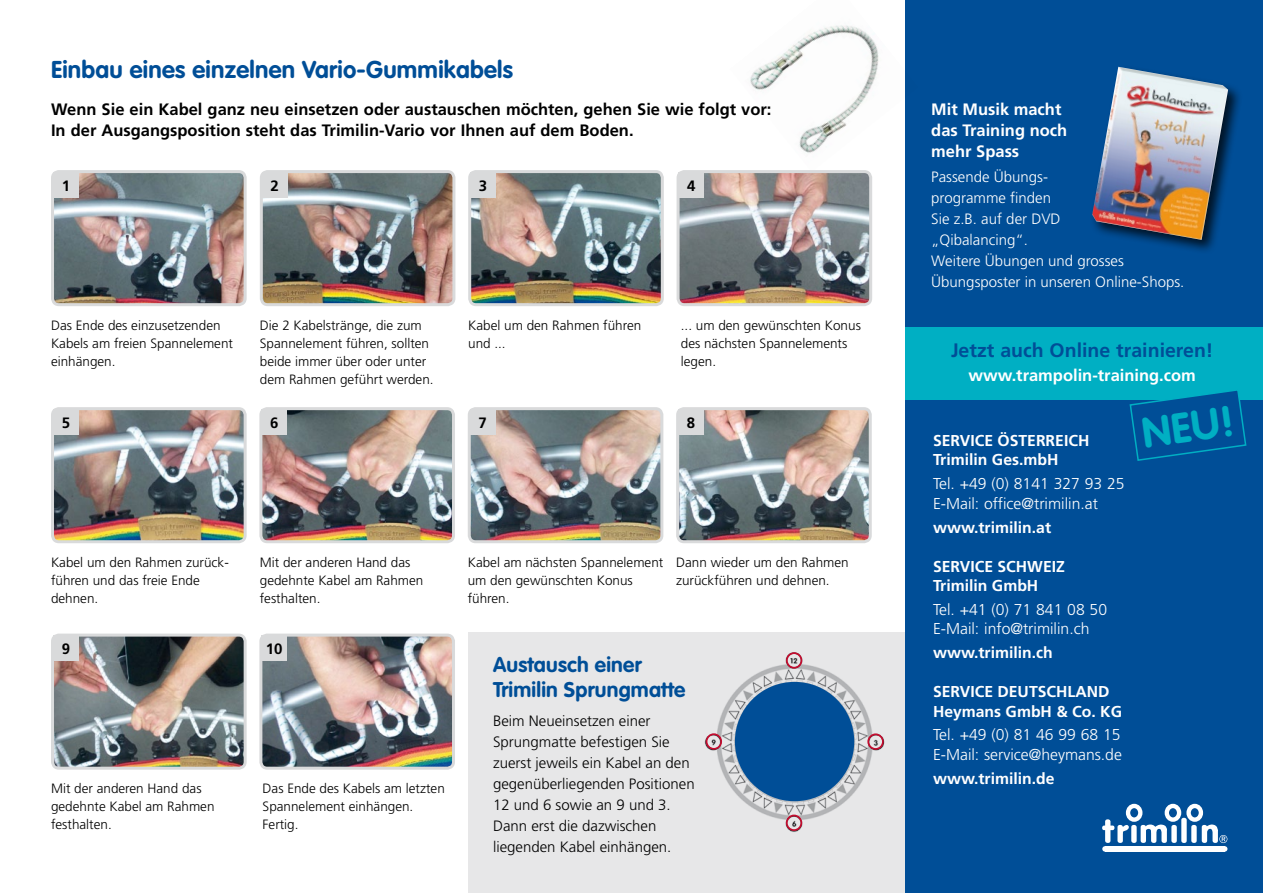
<style>
.page{position:relative;width:1263px;height:893px;background:#fff}
.page>*{position:absolute;margin:0;border:0;box-sizing:border-box;transform-origin:0 0}
.t1{font:700 42px "VAG Rounded";color:#00afc3}
.t2{font:700 24px "VAG Rounded";letter-spacing:.01em;color:#004e97}
.t3{font:700 21px/25.5px "VAG Rounded";letter-spacing:.01em;color:#004e97}
.t4{font:700 19.5px "Frutiger";color:#004e97}
.t5{font:700 16.5px/21px "Frutiger";color:#000}
.t6{font:700 16.5px/21px "Frutiger";color:#fff}
.t7{font:700 15.75px/19.5px "Frutiger";color:#fff}
.t8{font:300 15.75px/19.5px "Frutiger";color:#fff}
.t9{font:300 15px/21px "Frutiger";color:#000}
.t10{font:300 15px/21px "Frutiger";color:#fff}
.t11{font:700 15px "Frutiger";color:#000}
.t12{font:300 13.5px/18px "Frutiger";color:#000}
</style>
<div class="page">
<div style="left:468px;top:632px;width:442px;height:261px;background:#e7e7e8"></div>
<div style="left:906px;top:0;width:357px;height:893px;background:#004e97"></div>
<img style="left:750px;top:0;width:156px;height:172px">
<img style="left:263px;top:638px;width:188px;height:128px">
<div style="left:259px;top:634px;width:196px;height:136px;border:3px solid #d9dadb;border-radius:6px"></div>
<img style="left:472px;top:174px;width:188px;height:128px">
<div style="left:468px;top:170px;width:196px;height:136px;border:3px solid #d9dadb;border-radius:6px"></div>
<img style="left:680px;top:174px;width:188px;height:128px">
<div style="left:676px;top:170px;width:196px;height:136px;border:3px solid #d9dadb;border-radius:6px"></div>
<img style="left:264px;top:174px;width:187px;height:128px">
<div style="left:260px;top:170px;width:195px;height:136px;border:3px solid #d9dadb;border-radius:6px"></div>
<img style="left:55px;top:174px;width:188px;height:128px">
<div style="left:51px;top:170px;width:196px;height:136px;border:3px solid #d9dadb;border-radius:6px"></div>
<img style="left:55px;top:638px;width:188px;height:128px">
<div style="left:51px;top:634px;width:196px;height:136px;border:3px solid #d9dadb;border-radius:6px"></div>
<img style="left:472px;top:411px;width:187px;height:128px">
<div style="left:468px;top:407px;width:195px;height:136px;border:3px solid #d9dadb;border-radius:6px"></div>
<img style="left:680px;top:411px;width:188px;height:128px">
<div style="left:676px;top:407px;width:196px;height:136px;border:3px solid #d9dadb;border-radius:6px"></div>
<img style="left:263px;top:411px;width:188px;height:128px">
<div style="left:259px;top:407px;width:196px;height:136px;border:3px solid #d9dadb;border-radius:6px"></div>
<img style="left:55px;top:411px;width:188px;height:128px">
<div style="left:51px;top:407px;width:196px;height:136px;border:3px solid #d9dadb;border-radius:6px"></div>
<div style="left:1089px;top:64px;width:153px;height:190px;background:#000;opacity:.75"></div>
<img style="left:1092px;top:67px;width:136px;height:173px">
<div style="left:1105px;top:819px;width:5px;height:24px;background:#fff;border-radius:2px"></div>
<div style="left:1117px;top:825px;width:6px;height:18px;background:#fff;border-radius:2px"></div>
<div style="left:1102px;top:825px;width:12px;height:5px;background:#fff;border-radius:2px"></div>
<svg style="left:1102px;top:846px;width:3px;height:6px"></svg>
<div style="left:1105px;top:846px;width:119px;height:6px;background:#fff"></div>
<svg style="left:1120px;top:803px;width:107px;height:49px"></svg>
<img style="left:704px;top:652px;width:181px;height:180px">
<div style="left:786px;top:652px;width:16px;height:17px;border:2px solid #c50b2e;border-radius:50%"></div>
<div style="left:786px;top:815px;width:16px;height:16px;border:2px solid #c50b2e;border-radius:50%"></div>
<div style="left:706px;top:733px;width:16px;height:17px;border:2px solid #c50b2e;border-radius:50%"></div>
<div style="left:867px;top:733px;width:17px;height:17px;border:2px solid #c50b2e;border-radius:50%"></div>
<div style="left:735px;top:682px;width:119px;height:119px;background:#004e97;border-radius:50%"></div>
<div style="left:906px;top:327px;width:357px;height:73px;background:#00afc3"></div>
<div style="left:261px;top:636px;width:26px;height:25px;background:#d9dadb"></div>
<div style="left:470px;top:172px;width:26px;height:26px;background:#d9dadb"></div>
<div style="left:679px;top:172px;width:25px;height:26px;background:#d9dadb"></div>
<div style="left:262px;top:172px;width:25px;height:26px;background:#d9dadb"></div>
<div style="left:53px;top:172px;width:26px;height:26px;background:#d9dadb"></div>
<div style="left:53px;top:636px;width:26px;height:25px;background:#d9dadb"></div>
<div style="left:470px;top:409px;width:25px;height:26px;background:#d9dadb"></div>
<div style="left:678px;top:409px;width:26px;height:26px;background:#d9dadb"></div>
<div style="left:261px;top:409px;width:26px;height:26px;background:#d9dadb"></div>
<div style="left:53px;top:409px;width:26px;height:26px;background:#d9dadb"></div>
<svg style="left:1129px;top:390px;width:118px;height:71px"></svg>
<h2 class="t2" style="left:51px;top:60px;width:464px">Einbau eines einzelnen Vario-Gummikabels</h2>
<p class="t5" style="left:51px;top:99px;width:722px">Wenn Sie ein Kabel ganz neu einsetzen oder austauschen möchten, gehen Sie wie folgt vor:<br>In der Ausgangsposition steht das Trimilin-Vario vor Ihnen auf dem Boden.</p>
<p class="t11" style="left:62px;top:178px;width:10px">1</p>
<p class="t11" style="left:271px;top:178px;width:10px">2</p>
<p class="t11" style="left:479px;top:178px;width:10px">3</p>
<p class="t11" style="left:687px;top:178px;width:10px">4</p>
<p class="t12" style="left:51px;top:316px;width:184px">Das Ende des einzusetzenden<br>Kabels am freien Spannelement einhängen.</p>
<p class="t11" style="left:62px;top:415px;width:10px">5</p>
<p class="t12" style="left:260px;top:316px;width:175px">Die 2 Kabelstränge, die zum<br>Spannelement führen, sollten beide immer über oder unter dem Rahmen geführt werden.</p>
<p class="t11" style="left:270px;top:415px;width:10px">6</p>
<p class="t12" style="left:468px;top:316px;width:175px">Kabel um den Rahmen führen und ...</p>
<p class="t11" style="left:478px;top:415px;width:10px">7</p>
<p class="t12" style="left:681px;top:316px;width:182px">... um den gewünschten Konus des nächsten Spannelements legen.</p>
<p class="t11" style="left:687px;top:415px;width:10px">8</p>
<p class="t12" style="left:51px;top:553px;width:179px">Kabel um den Rahmen zurück&shy;führen und das freie Ende dehnen.</p>
<p class="t11" style="left:62px;top:641px;width:10px">9</p>
<p class="t12" style="left:51px;top:780px;width:165px">Mit der anderen Hand das gedehnte Kabel am Rahmen festhalten.</p>
<p class="t12" style="left:260px;top:553px;width:165px">Mit der anderen Hand das gedehnte Kabel am Rahmen festhalten.</p>
<p class="t11" style="left:266px;top:641px;width:18px">10</p>
<p class="t12" style="left:263px;top:780px;width:184px">Das Ende des Kabels am letzten<br>Spannelement einhängen.<br>Fertig.</p>
<p class="t12" style="left:468px;top:553px;width:197px">Kabel am nächsten Spannelement um den gewünschten Konus führen.</p>
<p class="t12" style="left:676px;top:553px;width:174px">Dann wieder um den Rahmen zurückführen und dehnen.</p>
<h3 class="t3" style="left:493px;top:653px;width:194px">Austausch einer<br>Trimilin Sprungmatte</h3>
<p class="t9" style="left:493px;top:711px;width:203px">Beim Neueinsetzen einer<br>Sprungmatte befestigen Sie zuerst jeweils ein Kabel an den gegenüberliegenden Positionen<br>12 und 6 sowie an 9 und 3.<br>Dann erst die dazwischen liegenden Kabel einhängen.</p>
<p class="t6" style="left:931px;top:99px;width:137px">Mit Musik macht das Training noch mehr Spass</p>
<p class="t10" style="left:931px;top:167px;width:255px">Passende Übungs-<br>programme finden<br>Sie z.B. auf der DVD<br>„Qibalancing“.<br>Weitere Übungen und grosses<br>Übungsposter in unseren Online-Shops.</p>
<h3 class="t4" style="left:951px;top:340px;width:264px">Jetzt auch Online trainieren!</h3>
<p class="t6" style="left:968px;top:366px;width:229px">www.trampolin-training.com</p>
<p class="t7" style="left:933px;top:431px;width:158px">SERVICE ÖSTERREICH<br>Trimilin Ges.mbH</p>
<p class="t8" style="left:933px;top:475px;width:193px">Tel. +49 (0) 8141 327 93 25<br>E-Mail: office@trimilin.at</p>
<p class="t7" style="left:933px;top:517px;width:120px">www.trimilin.at</p>
<p class="t7" style="left:933px;top:556px;width:133px">SERVICE SCHWEIZ<br>Trimilin GmbH</p>
<p class="t8" style="left:933px;top:600px;width:176px">Tel. +41 (0) 71 841 08 50<br>E-Mail: info@trimilin.ch</p>
<p class="t7" style="left:933px;top:643px;width:121px">www.trimilin.ch</p>
<p class="t7" style="left:933px;top:682px;width:107px">SERVICE Deutsch</p>
<p class="t7" style="left:933px;top:682px;width:191px;text-indent:135px">land<br>Heymans GmbH &amp; Co. KG</p>
<p class="t8" style="left:933px;top:726px;width:190px">Tel. +49 (0) 81 46 99 68 15<br>E-Mail: service@heymans.de</p>
<p class="t7" style="left:933px;top:768px;width:123px">www.trimilin.de</p>
<h1 class="t1" style="left:1140px;top:416px;width:94px;rotate:-8deg">NEU!</h1>
</div>
